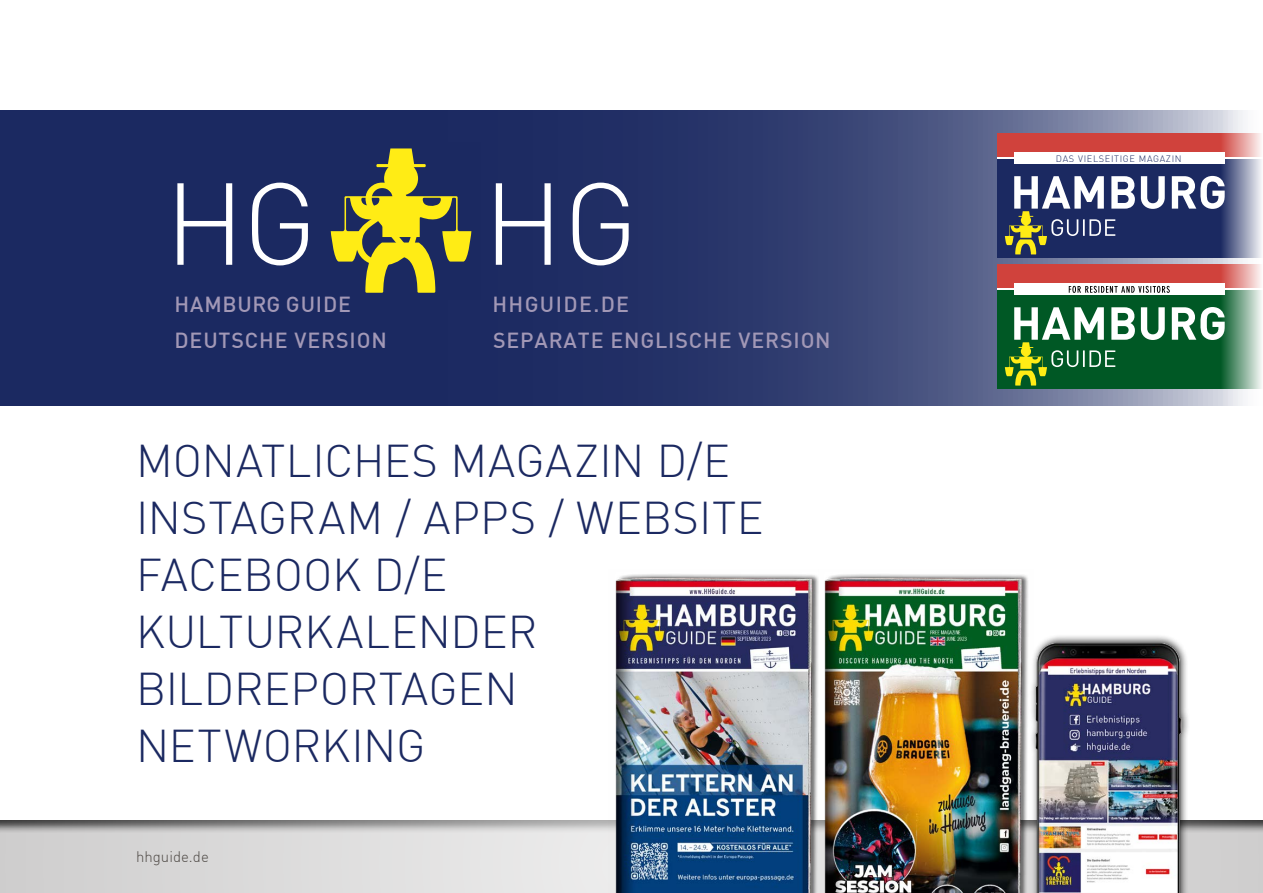
<style>
.page{position:relative;width:1263px;height:893px;background:#fff}
.page>*{position:absolute;margin:0;border:0;box-sizing:border-box;transform-origin:0 0}
.t1{font:300 114.45px "DIN";color:#fff}
.t2{font:300 45px/57px "DIN";color:#1b2961}
.t3{font:500 21.3px "DIN";letter-spacing:.04em;color:#a298b6}
.t4{font:500 21.3px "DIN";letter-spacing:.065em;color:#a298b6}
.t5{font:300 15px "DIN";color:#4f4a46}
.t6{font:300 9.15px "DIN";letter-spacing:.07em;color:#1b2961}
.t7{font:300 7.5px "DIN";letter-spacing:.07em;color:#1b2961}
.s1{color:#ffec15}
</style>
<div class="page">
<svg style="left:0;top:111px;width:1220px;height:295px;background:#2b386c"></svg>
<div style="left:0;top:819px;width:1263px;height:74px;background:#000;opacity:.75"></div>
<div style="left:997px;top:291px;width:266px;height:98px;background:#005825"></div>
<div style="left:997px;top:265px;width:266px;height:23px;background:#d0423c"></div>
<div style="left:1014px;top:283px;width:210px;height:12px;background:#fff"></div>
<svg style="left:1005px;top:307px;width:215px;height:79px"></svg>
<svg style="left:1068px;top:286px;width:102px;height:7px"></svg>
<div style="left:323px;top:142px;width:157px;height:157px;background:#1b2961"></div>
<svg style="left:331px;top:148px;width:140px;height:145px"></svg>
<div style="left:997px;top:159px;width:266px;height:99px;background:#1b2961"></div>
<div style="left:997px;top:134px;width:266px;height:23px;background:#d0423c"></div>
<div style="left:1014px;top:152px;width:210px;height:12px;background:#fff"></div>
<svg style="left:1005px;top:176px;width:215px;height:78px"></svg>
<svg style="left:1220px;top:110px;width:43px;height:296px"></svg>
<img style="left:609px;top:574px;width:420px;height:319px">
<div style="left:1029px;top:634px;width:161px;height:259px;background:#000;opacity:.75"></div>
<img style="left:1031px;top:638px;width:171px;height:255px">
<h1 class="t1" style="left:165px;top:153px;width:474px">HG <span class="s1">&amp;</span> HG</h1>
<p class="t3" style="left:175px;top:290px;width:178px">HAMBURG GUIDE</p>
<p class="t4" style="left:492px;top:290px;width:138px">HHGUIDE.DE</p>
<p class="t3" style="left:175px;top:327px;width:214px">DEUTSCHE VERSION</p>
<p class="t3" style="left:493px;top:327px;width:339px">SEPARATE ENGLISCHE VERSION</p>
<p class="t2" style="left:136px;top:432px;width:629px">MONATLICHES MAGAZIN D/E<br>INSTAGRAM / APPS / WEBSITE<br>FACEBOOK D/E<br>KULTURKALENDER<br>BILDREPORTAGEN<br>NETWORKING</p>
<p class="t5" style="left:136px;top:847px;width:74px">hhguide.de</p>
<p class="t7" style="left:1055px;top:151px;width:130px">DAS VIELSEITIGE MAGAZIN €1,80</p>
<p class="t6" style="left:1056px;top:153px;width:127px">DAS VIELSEITIGE MAGAZIN</p>
</div>
